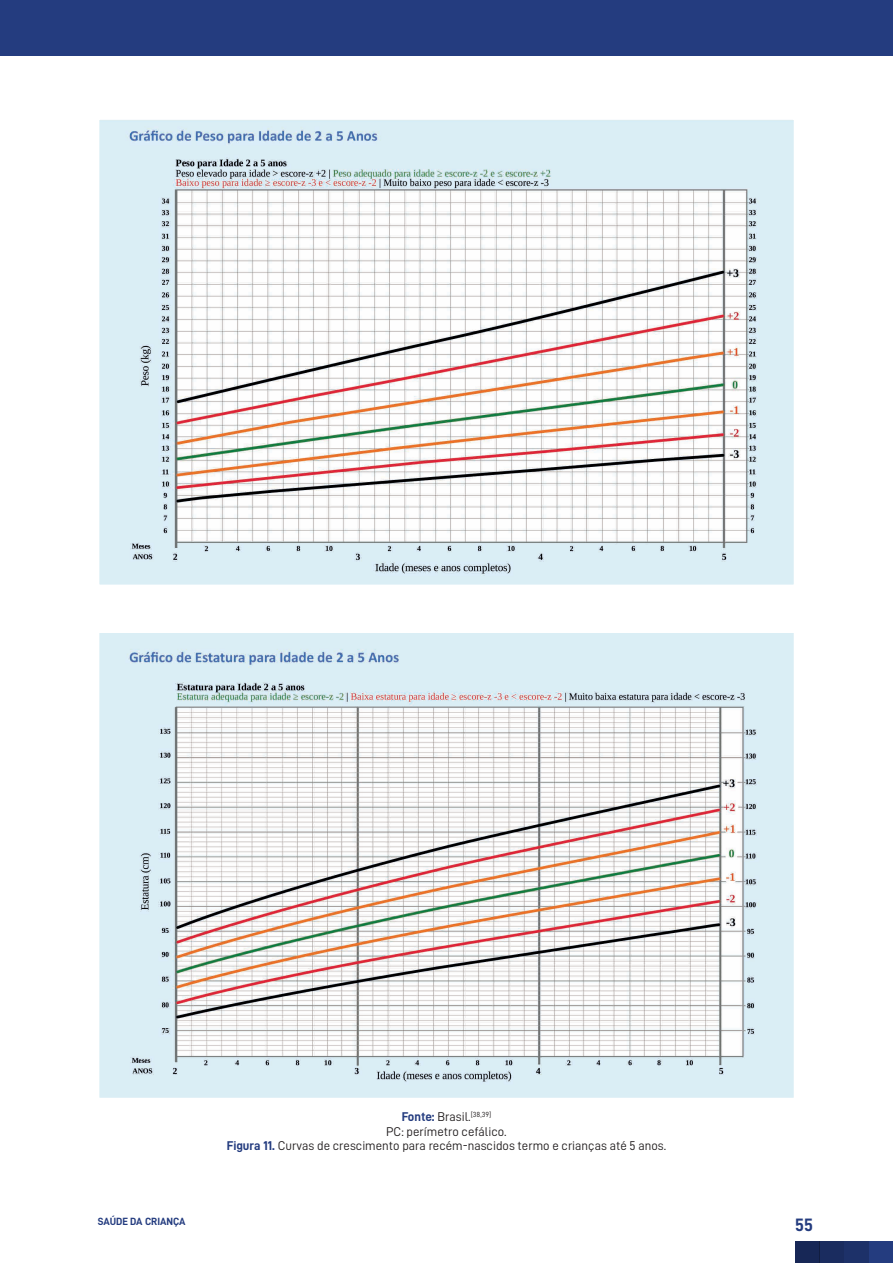
<style>
.page{position:relative;width:893px;height:1263px;background:#fff}
.page>*{position:absolute;margin:0;border:0;box-sizing:border-box;transform-origin:0 0}
.t1{font:18px "D DIN Bold";color:#243c7f}
.Figura_Legenda{font:12.75px "D DIN";color:#231f20}
.t2{font:10.5px "D DIN Bold";letter-spacing:-.01em;color:#243c7f}
.s1{font-family:"D DIN Bold";color:#243c7f}
</style>
<div class="page">
<div style="left:795px;top:1242px;width:98px;height:21px;background:#243c7f"></div>
<div style="left:844px;top:1242px;width:24px;height:21px;background:#1d3169"></div>
<div style="left:820px;top:1242px;width:24px;height:21px;background:#1a2c5f"></div>
<div style="left:795px;top:1242px;width:25px;height:21px;background:#172756"></div>
<div style="left:0;top:0;width:893px;height:55px;background:#243c7f"></div>
<img style="left:101px;top:121px;width:691px;height:462px">
<div style="left:98px;top:118px;width:697px;height:468px;border:2px solid #fff"></div>
<img style="left:101px;top:634px;width:691px;height:462px">
<div style="left:98px;top:631px;width:697px;height:468px;border:2px solid #fff"></div>
<p class="t2" style="left:98px;top:1216px;width:89px">SAÚDE DA CRIANÇA</p>
<p class="Figura_Legenda" style="left:402px;top:1110px;width:91px"><span class="s1">Fonte:</span> Brasil.<sup>[38,39]</sup></p>
<p class="Figura_Legenda" style="left:386px;top:1124px;width:122px">PC: perímetro cefálico.</p>
<p class="Figura_Legenda" style="left:227px;top:1138px;width:441px"><span class="s1">Figura 11.</span> Curvas de crescimento para recém-nascidos termo e crianças até 5 anos.</p>
<h1 class="t1" style="left:795px;top:1215px;width:19px">55</h1>
</div>
